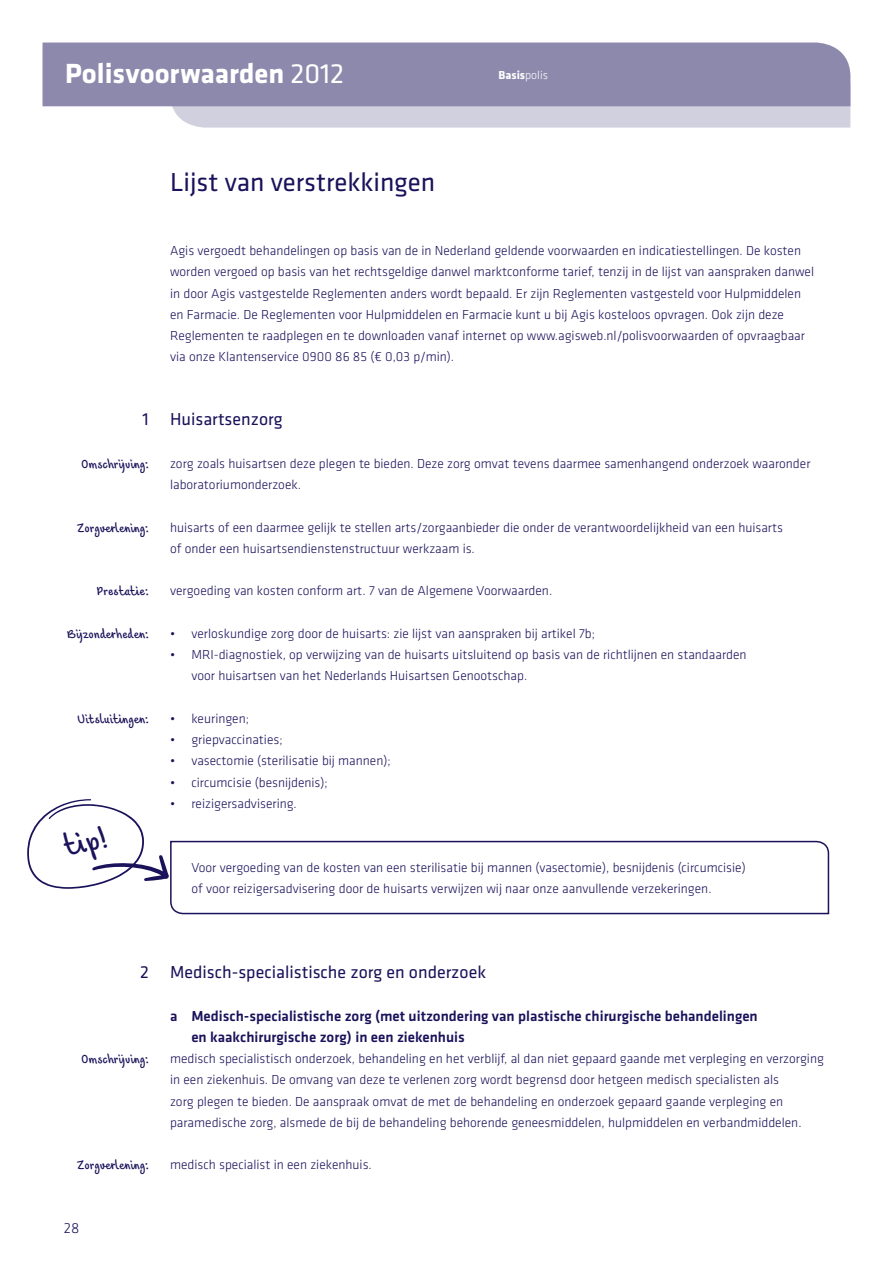
<style>
.page{position:relative;width:893px;height:1263px;background:#fff}
.page>*{position:absolute;margin:0;border:0;box-sizing:border-box;transform-origin:0 0}
.t1{font:91.5px "Agis Script";color:#1a125a}
.t2{font:31.5px "Agis Script";color:#1a125a}
.t3{font:700 28.8px "Agis Klavika";color:#fff}
.t4{font:27px "Agis Klavika";color:#1a125a}
.t5{font:18px "Agis Klavika";color:#1a125a}
.t6{font:500 15px/21.3px "Agis Klavika";color:#1a125a}
.t7{font:300 15px "Agis Klavika";color:#1a125a}
.t8{font:300 13.5px/21.3px "Agis Klavika";color:#1a125a}
.t9{font:13.5px "Agis Script";color:#1a125a}
.t10{font:700 12px "Agis Klavika";color:#fff}
.s1{font-weight:400}
.s2{font-weight:300}
</style>
<div class="page">
<svg style="left:170px;top:106px;width:680px;height:22px;background:#d1d0de"></svg>
<div style="left:43px;top:43px;width:807px;height:63px;background:#8d89ac"></div>
<svg style="left:170px;top:840px;width:660px;height:75px"></svg>
<svg style="left:92px;top:855px;width:77px;height:26px"></svg>
<h3 class="t3" style="left:65px;top:52px;width:281px">Polisvoorwaarden <span class="s1">2012</span></h3>
<h3 class="t4" style="left:170px;top:165px;width:267px">Lijst van verstrekkingen</h3>
<p class="t10" style="left:499px;top:66px;width:51px">Basis<span class="s2">polis</span></p>
<p class="t8" style="left:170px;top:240px;width:645px">Agis vergoedt behandelingen op basis van de in Nederland geldende voorwaarden en indicatiestellingen. De kosten worden vergoed op basis van het rechtsgeldige danwel marktconforme tarief, tenzij in de lijst van aanspraken danwel in door Agis vastgestelde Reglementen anders wordt bepaald. Er zijn Reglementen vastgesteld voor Hulpmiddelen en Farmacie. De Reglementen voor Hulpmiddelen en Farmacie kunt u bij Agis kosteloos opvragen. Ook zijn deze Reglementen te raadplegen en te downloaden vanaf internet op www.agisweb.nl/polisvoorwaarden of opvraagbaar via onze Klantenservice 0900 86 85 (€ 0,03 p/min).</p>
<h3 class="t5" style="left:143px;top:407px;width:142px">1 Huisartsenzorg</h3>
<p class="t9" style="left:81px;top:454px;width:69px">Omschrijving:</p>
<p class="t8" style="left:170px;top:452px;width:642px">zorg zoals huisartsen deze plegen te bieden. Deze zorg omvat tevens daarmee samenhangend onderzoek waaronder laboratoriumonderzoek.</p>
<p class="t9" style="left:77px;top:518px;width:73px">Zorgverlening:</p>
<p class="t8" style="left:170px;top:516px;width:614px">huisarts of een daarmee gelijk te stellen arts/zorgaanbieder die onder de verantwoordelijkheid van een huisarts of onder een huisartsendienstenstructuur werkzaam is.</p>
<p class="t9" style="left:97px;top:582px;width:54px">Prestatie:</p>
<p class="t8" style="left:170px;top:580px;width:384px">vergoeding van kosten conform art. 7 van de Algemene Voorwaarden.</p>
<p class="t9" style="left:67px;top:624px;width:83px">Bijzonderheden:</p>
<p class="t8" style="left:170px;top:623px;width:426px">• verloskundige zorg door de huisarts: zie lijst van aanspraken bij artikel 7b;</p>
<p class="t8" style="left:191px;top:644px;width:557px;text-indent:-21px">• MRI-diagnostiek, op verwijzing van de huisarts uitsluitend op basis van de richtlijnen en standaarden voor huisartsen van het Nederlands Huisartsen Genootschap.</p>
<p class="t9" style="left:78px;top:709px;width:73px">Uitsluitingen:</p>
<p class="t8" style="left:170px;top:708px;width:80px">• keuringen;</p>
<p class="t8" style="left:170px;top:729px;width:114px">• griepvaccinaties;</p>
<p class="t8" style="left:170px;top:750px;width:222px">• vasectomie (sterilisatie bij mannen);</p>
<p class="t8" style="left:170px;top:771px;width:159px">• circumcisie (besnijdenis);</p>
<p class="t8" style="left:170px;top:793px;width:128px">• reizigersadvisering.</p>
<h1 class="t1" style="left:21px;top:776px;width:130px">#O1</h1>
<h2 class="t2" style="left:60px;top:824px;width:46px;rotate:-11deg">ti p!</h2>
<p class="t8" style="left:191px;top:856px;width:556px">Voor vergoeding van de kosten van een sterilisatie bij mannen (vasectomie), besnijdenis (circumcisie) of voor reizigersadvisering door de huisarts verwijzen wij naar onze aanvullende verzekeringen.</p>
<h3 class="t5" style="left:140px;top:960px;width:347px">2 Medisch-specialistische zorg en onderzoek</h3>
<p class="t6" style="left:191px;top:1004px;width:568px;text-indent:-21px">a Medisch-specialistische zorg (met uitzondering van plastische chirurgische behandelingen en kaakchirurgische zorg) in een ziekenhuis</p>
<p class="t9" style="left:81px;top:1050px;width:69px">Omschrijving:</p>
<p class="t8" style="left:170px;top:1048px;width:655px">medisch specialistisch onderzoek, behandeling en het verblijf, al dan niet gepaard gaande met verpleging en verzorging in een ziekenhuis. De omvang van deze te verlenen zorg wordt begrensd door hetgeen medisch specialisten als<br>zorg plegen te bieden. De aanspraak omvat de met de behandeling en onderzoek gepaard gaande verpleging en paramedische zorg, alsmede de bij de behandeling behorende geneesmiddelen, hulpmiddelen en verbandmiddelen.</p>
<p class="t9" style="left:77px;top:1156px;width:73px">Zorgverlening:</p>
<p class="t8" style="left:170px;top:1154px;width:203px">medisch specialist in een ziekenhuis.</p>
<p class="t7" style="left:64px;top:1219px;width:17px">28</p>
</div>
